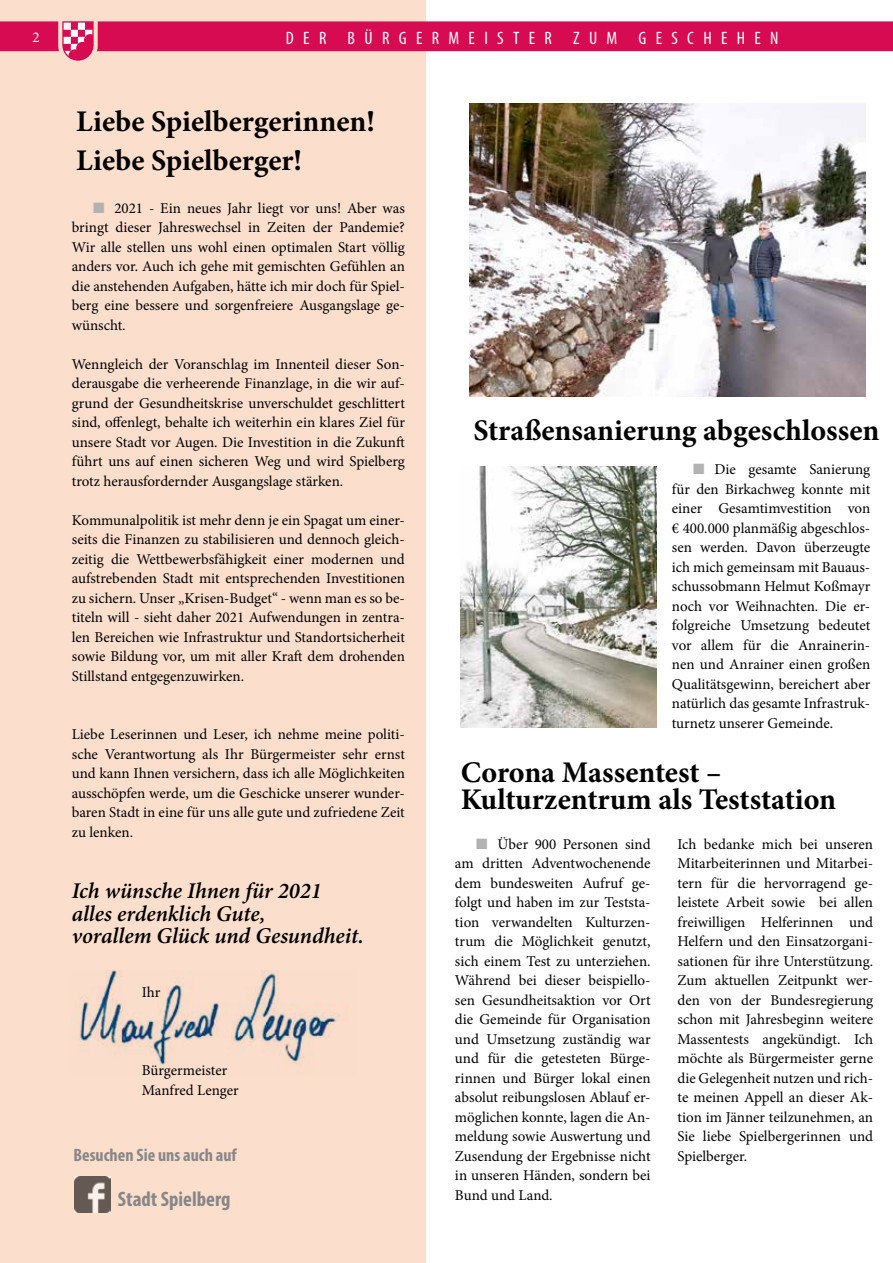
<style>
.page{position:relative;width:893px;height:1263px;background:#fff}
.page>*{position:absolute;margin:0;border:0;box-sizing:border-box;transform-origin:0 0}
.t1{font:700 30px/39px "Minion Pro";color:#000}
.t2{font:italic 600 22.5px/22.5px "Minion Pro";letter-spacing:-.005em;color:#000}
.t3{font:700 condensed 21px "Myriad Pro";color:#878787}
.t4{font:condensed 18px "Myriad Pro";letter-spacing:.52em;color:#fff}
.t5{font:700 condensed 18px "Myriad Pro";color:#878787}
.t6{font:15px/19.5px "Minion Pro";color:#000;text-align:justify}
.t7{font:15px "Minion Pro";color:#fff}
.s1{color:#b3b2b2}
</style>
<div class="page">
<div style="left:0;top:0;width:425px;height:1263px;background:#fcdecd"></div>
<img style="left:76px;top:971px;width:272px;height:102px">
<img style="left:75px;top:1177px;width:36px;height:36px">
<svg style="left:0;top:21px;width:893px;height:40px"></svg>
<img style="left:469px;top:103px;width:396px;height:294px">
<img style="left:461px;top:466px;width:195px;height:261px">
<p class="t7" style="left:33px;top:27px;width:9px">2</p>
<p class="t4" style="left:286px;top:27px;width:494px">DER BÜRGERMEISTER ZUM GESCHEHEN</p>
<h1 class="t1" style="left:76px;top:101px;width:300px">Liebe Spielbergerinnen!<br>Liebe Spielberger!</h1>
<p class="t6" style="left:72px;top:198px;width:335px;text-indent:21px"><span class="s1">■</span> 2021 - Ein neues Jahr liegt vor uns! Aber was bringt dieser Jahreswechsel in Zeiten der Pandemie?<br>Wir alle stellen uns wohl einen optimalen Start völlig anders vor. Auch ich gehe mit gemischten Gefühlen an die anstehenden Aufgaben, hätte ich mir doch für Spiel&shy;berg eine bessere und sorgenfreiere Ausgangslage ge&shy;wünscht.</p>
<p class="t6" style="left:72px;top:354px;width:335px">Wenngleich der Voranschlag im Innenteil dieser Son&shy;derausgabe die verheerende Finanzlage, in die wir auf&shy;grund der Gesundheitskrise unverschuldet geschlittert sind, offenlegt, behalte ich weiterhin ein klares Ziel für unsere Stadt vor Augen. Die Investition in die Zukunft führt uns auf einen sicheren Weg und wird Spielberg trotz herausfordernder Ausgangslage stärken.</p>
<p class="t6" style="left:72px;top:510px;width:335px">Kommunalpolitik ist mehr denn je ein Spagat um einer&shy;seits die Finanzen zu stabilisieren und dennoch gleich&shy;zeitig die Wettbewerbsfähigkeit einer modernen und aufstrebenden Stadt mit entsprechenden Investitionen zu sichern. Unser „Krisen-Budget“ - wenn man es so be&shy;titeln will - sieht daher 2021 Aufwendungen in zentra&shy;len Bereichen wie Infrastruktur und Standortsicherheit sowie Bildung vor, um mit aller Kraft dem drohenden Stillstand entgegenzuwirken.</p>
<p class="t6" style="left:72px;top:725px;width:335px">Liebe Leserinnen und Leser, ich nehme meine politi&shy;sche Verantwortung als Ihr Bürgermeister sehr ernst und kann Ihnen versichern, dass ich alle Möglichkeiten ausschöpfen werde, um die Geschicke unserer wunder&shy;baren Stadt in eine für uns alle gute und zufriedene Zeit zu lenken.</p>
<h2 class="t2" style="left:72px;top:880px;width:294px">Ich wünsche Ihnen für 2021 alles erdenklich Gute,<br>vorallem Glück und Gesundheit.</h2>
<p class="t6" style="left:142px;top:983px;width:20px">Ihr</p>
<p class="t6" style="left:142px;top:1061px;width:99px">Bürgermeister<br>Manfred Lenger</p>
<p class="t5" style="left:74px;top:1143px;width:165px">Besuchen Sie uns auch auf</p>
<h3 class="t3" style="left:118px;top:1186px;width:114px">Stadt Spielberg</h3>
<h1 class="t1" style="left:473px;top:410px;width:408px">Straßensanierung abgeschlossen</h1>
<p class="t6" style="left:672px;top:460px;width:200px;text-indent:21px"><span class="s1">■</span> Die gesamte Sanierung für den Birkachweg konnte mit einer Gesamtimvestition von € 400.000 planmäßig abgeschlos&shy;sen werden. Davon überzeugte ich mich gemeinsam mit Bauaus&shy;schussobmann Helmut Koßmayr noch vor Weihnachten. Die er&shy;folgreiche Umsetzung bedeutet vor allem für die Anrainerin&shy;nen und Anrainer einen großen Qualitätsgewinn, bereichert aber natürlich das gesamte Infrastruk&shy;turnetz unserer Gemeinde.</p>
<h1 class="t1" style="left:461px;top:758px;width:377px;line-height:27px">Corona Massentest –<br>Kulturzentrum als Teststation</h1>
<p class="t6" style="left:677px;top:834px;width:197px">Ich bedanke mich bei unseren Mitarbeiterinnen und Mitarbei&shy;tern für die hervorragend ge&shy;leistete Arbeit sowie bei allen freiwilligen Helferinnen und Helfern und den Einsatzorgani&shy;sationen für ihre Unterstützung.<br>Zum aktuellen Zeitpunkt wer&shy;den von der Bundesregierung schon mit Jahresbeginn weitere Massentests angekündigt. Ich möchte als Bürgermeister gerne die Gelegenheit nutzen und rich&shy;te meinen Appell an dieser Ak&shy;tion im Jänner teilzunehmen, an Sie liebe Spielbergerinnen und Spielberger.</p>
<p class="t6" style="left:455px;top:834px;width:197px;text-indent:21px"><span class="s1">■</span> Über 900 Personen sind am dritten Adventwochenende dem bundesweiten Aufruf ge&shy;folgt und haben im zur Teststa&shy;tion verwandelten Kulturzen&shy;trum die Möglichkeit genutzt, sich einem Test zu unterziehen.<br>Während bei dieser beispiello&shy;sen Gesundheitsaktion vor Ort die Gemeinde für Organisation und Umsetzung zuständig war und für die getesteten Bürge&shy;rinnen und Bürger lokal einen absolut reibungslosen Ablauf er&shy;möglichen konnte, lagen die An&shy;meldung sowie Auswertung und Zusendung der Ergebnisse nicht in unseren Händen, sondern bei Bund und Land.</p>
</div>
